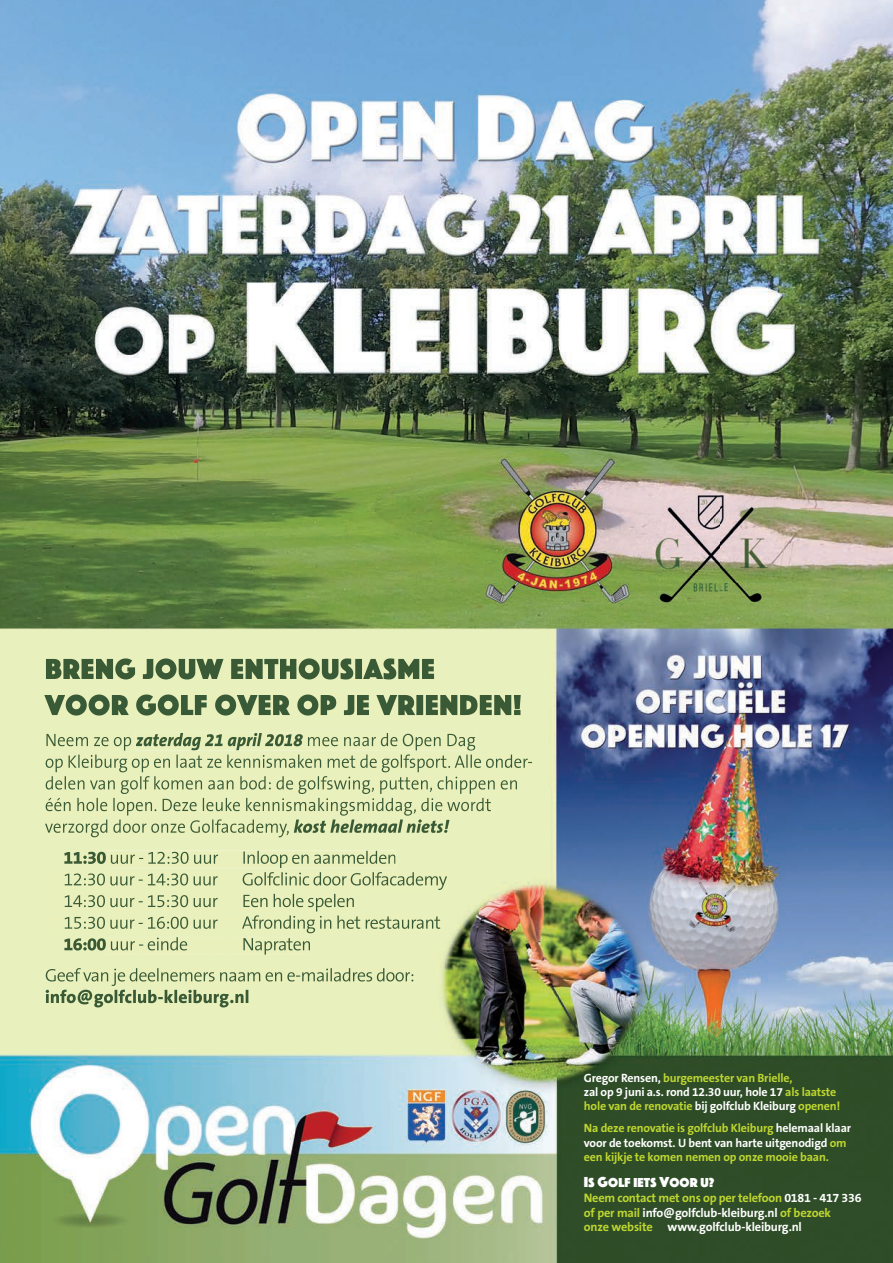
<style>
.page{position:relative;width:893px;height:1263px;background:#fff}
.page>*{position:absolute;margin:0;border:0;box-sizing:border-box;transform-origin:0 0}
.t1{font:13.5px "Phosphate Solid";letter-spacing:.01em;color:#fff}
.t2{font:700 12.45px/14.9px "The Sans B7";letter-spacing:-.015em;color:#fff}
.t3{font:700 12px/14.4px "The Sans B7";letter-spacing:-.015em;color:#bed630}
.t4{font:700 12px/14.4px "The Sans B7";letter-spacing:-.015em;color:#fff}
.s1{color:#bed630}
.s2{color:#fff}
.s3{font-size:15px}
</style>
<div class="page">
<img style="left:0;top:0;width:893px;height:1263px">
<img style="left:46px;top:658px;width:389px;height:21px">
<img style="left:44px;top:694px;width:477px;height:21px">
<img style="left:46px;top:734px;width:85px;height:16px">
<img style="left:136px;top:733px;width:167px;height:18px">
<img style="left:303px;top:733px;width:173px;height:18px">
<svg style="left:303px;top:733px;width:1px;height:17px"></svg>
<img style="left:46px;top:754px;width:486px;height:18px">
<img style="left:46px;top:776px;width:472px;height:18px">
<img style="left:46px;top:798px;width:446px;height:18px">
<img style="left:45px;top:819px;width:245px;height:18px">
<img style="left:294px;top:819px;width:155px;height:14px">
<img style="left:64px;top:852px;width:42px;height:12px">
<img style="left:106px;top:850px;width:290px;height:18px">
<svg style="left:106px;top:852px;width:1px;height:12px"></svg>
<img style="left:45px;top:872px;width:402px;height:18px">
<img style="left:45px;top:894px;width:309px;height:17px">
<img style="left:45px;top:915px;width:395px;height:18px">
<img style="left:64px;top:938px;width:42px;height:12px">
<img style="left:106px;top:937px;width:204px;height:18px">
<svg style="left:106px;top:938px;width:1px;height:12px"></svg>
<img style="left:46px;top:968px;width:367px;height:18px">
<img style="left:46px;top:990px;width:202px;height:17px">
<img style="left:638px;top:478px;width:153px;height:145px">
<p class="t4" style="left:584px;top:1071px;width:258px">Gregor Rensen, <span class="s1">burgemeester van Brielle,<br></span>zal op 9 juni a.s. rond 12.30 uur, hole 17 <span class="s1">als laatste hole van de renovatie</span> bij golfclub Kleiburg <span class="s1">openen!</span></p>
<p class="t3" style="left:584px;top:1121px;width:269px">Na deze renovatie is golfclub Kleiburg <span class="s2">helemaal klaar voor de toekomst. U bent van harte uitgenodigd</span> om een kijkje te komen nemen op onze mooie baan.</p>
<p class="t1" style="left:584px;top:1172px;width:132px"><span class="s3">I</span>S <span class="s3">G</span>OLF IETS <span class="s3">V</span>OOR U?</p>
<p class="t2" style="left:584px;top:1190px;width:279px"><span class="s1">Neem contact met ons op per telefoon</span> 0181 - 417 336 <span class="s1">of per mail</span> info@golfclub-kleiburg.nl <span class="s1">of bezoek<br>onze website</span> www.golfclub-kleiburg.nl</p>
</div>
